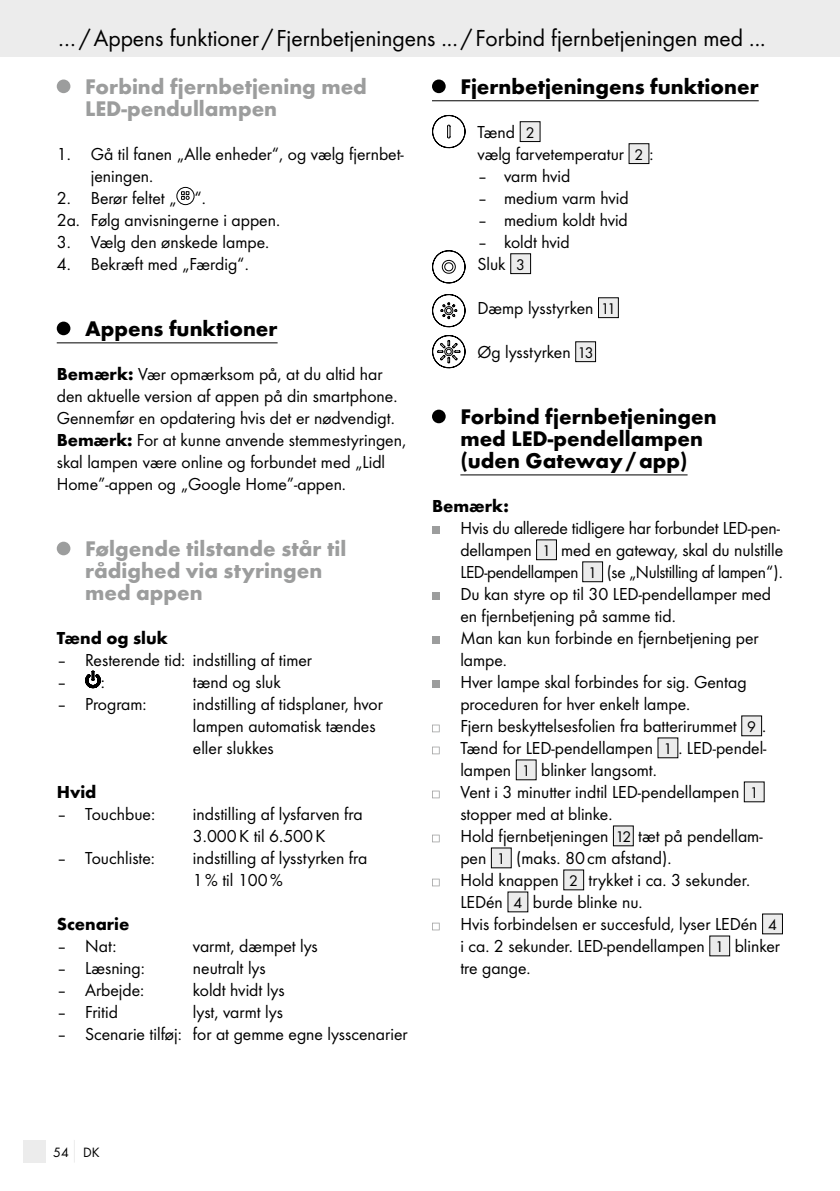
<style>
.page{position:relative;width:840px;height:1191px;background:#fff}
.page>*{position:absolute;margin:0;border:0;box-sizing:border-box;transform-origin:0 0}
.t1{font:24px "Futura Boo";color:#000}
.t2{font:700 22px/22px "Futura";color:#000}
.t3{font:700 22px/22px "Futura";color:#9c9d9d}
.t4{font:18px/22px "Futura Boo";color:#000}
.t5{font:700 18px "Futura";color:#000}
.t6{font:14px "Futura Boo";color:#000}
.s1{font-family:"Futura";font-weight:700}
.s2{font-size:16px}
</style>
<div class="page">
<div style="left:23px;top:1140px;width:22px;height:22px;background:#ececec"></div>
<svg style="left:74px;top:1140px;width:1px;height:22px"></svg>
<div style="left:0;top:0;width:839px;height:57px;background:#ececec"></div>
<hr style="left:57px;top:342px;width:220px;height:1px;background:#000">
<div style="left:57px;top:79px;width:13px;height:14px;background:#9c9d9d;border-radius:50%"></div>
<svg style="left:181px;top:191px;width:8px;height:9px"></svg>
<div style="left:176px;top:187px;width:18px;height:18px;border:1px solid #000;border-radius:50%"></div>
<div style="left:57px;top:321px;width:13px;height:14px;background:#000;border-radius:50%"></div>
<div style="left:57px;top:541px;width:13px;height:14px;background:#9c9d9d;border-radius:50%"></div>
<svg style="left:85px;top:670px;width:16px;height:19px"></svg>
<hr style="left:432px;top:100px;width:326px;height:1px;background:#000">
<hr style="left:460px;top:474px;width:227px;height:1px;background:#000">
<div style="left:432px;top:79px;width:13px;height:14px;background:#000;border-radius:50%"></div>
<svg style="left:432px;top:114px;width:34px;height:35px"></svg>
<div style="left:520px;top:122px;width:19px;height:20px;background:#ececec"></div>
<div style="left:519px;top:121px;width:21px;height:21px;border:1px solid #000"></div>
<div style="left:628px;top:144px;width:20px;height:20px;background:#ececec"></div>
<div style="left:628px;top:143px;width:21px;height:21px;border:1px solid #000"></div>
<div style="left:510px;top:254px;width:20px;height:20px;background:#ececec"></div>
<div style="left:510px;top:253px;width:21px;height:21px;border:1px solid #000"></div>
<div style="left:598px;top:298px;width:20px;height:20px;background:#ececec"></div>
<div style="left:597px;top:297px;width:21px;height:21px;border:1px solid #000"></div>
<svg style="left:432px;top:250px;width:34px;height:119px"></svg>
<div style="left:575px;top:342px;width:20px;height:20px;background:#ececec"></div>
<div style="left:575px;top:341px;width:20px;height:21px;border:1px solid #000"></div>
<div style="left:432px;top:409px;width:13px;height:14px;background:#000;border-radius:50%"></div>
<div style="left:432px;top:526px;width:7px;height:8px;background:#9c9d9d"></div>
<div style="left:536px;top:540px;width:20px;height:20px;background:#ececec"></div>
<div style="left:535px;top:539px;width:21px;height:21px;border:1px solid #000"></div>
<div style="left:582px;top:562px;width:20px;height:20px;background:#ececec"></div>
<div style="left:582px;top:561px;width:20px;height:21px;border:1px solid #000"></div>
<div style="left:432px;top:592px;width:7px;height:8px;background:#9c9d9d"></div>
<div style="left:432px;top:636px;width:7px;height:8px;background:#9c9d9d"></div>
<div style="left:432px;top:680px;width:7px;height:8px;background:#9c9d9d"></div>
<svg style="left:432px;top:724px;width:7px;height:8px"></svg>
<div style="left:741px;top:716px;width:20px;height:20px;background:#ececec"></div>
<svg style="left:432px;top:746px;width:7px;height:8px"></svg>
<div style="left:657px;top:738px;width:20px;height:20px;background:#ececec"></div>
<div style="left:516px;top:760px;width:20px;height:20px;background:#ececec"></div>
<svg style="left:432px;top:790px;width:7px;height:8px"></svg>
<div style="left:743px;top:782px;width:20px;height:20px;background:#ececec"></div>
<svg style="left:432px;top:834px;width:7px;height:8px"></svg>
<div style="left:613px;top:826px;width:20px;height:20px;background:#ececec"></div>
<div style="left:491px;top:848px;width:20px;height:20px;background:#ececec"></div>
<svg style="left:432px;top:878px;width:7px;height:8px"></svg>
<div style="left:563px;top:870px;width:20px;height:20px;background:#ececec"></div>
<div style="left:507px;top:892px;width:20px;height:20px;background:#ececec"></div>
<svg style="left:432px;top:922px;width:7px;height:8px"></svg>
<div style="left:762px;top:914px;width:20px;height:20px;background:#ececec"></div>
<div style="left:709px;top:936px;width:20px;height:20px;background:#ececec"></div>
<h1 class="t1" style="left:58px;top:24px;width:708px">…/Appens funktioner / Fjernbetjeningens ... / Forbind fjernbetjeningen med ...</h1>
<p class="t3" style="left:85px;top:75px;width:283px">Forbind fjernbetjening med<br>LED-pendullampen</p>
<p class="t4" style="left:91px;top:143px;width:314px;text-indent:-34px">1. Gå til fanen „Alle enheder“, og vælg fjernbet&shy;jeningen.</p>
<p class="t4" style="left:57px;top:187px;width:225px">2. Berør feltet „ “.<br>2a. Følg anvisningerne i appen.</p>
<p class="t4" style="left:57px;top:231px;width:214px">3. Vælg den ønskede lampe.</p>
<p class="t4" style="left:57px;top:253px;width:193px">4. Bekræft med „Færdig“.</p>
<p class="t2" style="left:85px;top:317px;width:194px">Appens funktioner</p>
<p class="t4" style="left:57px;top:363px;width:350px"><span class="s1">Bemærk:</span> Vær opmærksom på, at du altid har den aktuelle version af appen på din smartphone.<br>Gennemfør en opdatering hvis det er nødvendigt.<br><span class="s1">Bemærk:</span> For at kunne anvende stemmestyringen, skal lampen være online og forbundet med „Lidl Home”-appen og „Google Home”-appen.</p>
<p class="t3" style="left:85px;top:537px;width:262px">Følgende tilstande står til rådighed via styringen med appen</p>
<p class="t5" style="left:57px;top:627px;width:113px">Tænd og sluk</p>
<p class="t4" style="left:57px;top:649px;width:257px">– Resterende tid: indstilling af timer</p>
<p class="t4" style="left:57px;top:671px;width:50px">– :</p>
<p class="t4" style="left:193px;top:671px;width:89px">tænd og sluk</p>
<p class="t4" style="left:57px;top:693px;width:91px">– Program:</p>
<p class="t4" style="left:193px;top:693px;width:191px">indstilling af tidsplaner, hvor lampen automatisk tændes eller slukkes</p>
<p class="t5" style="left:57px;top:781px;width:41px">Hvid</p>
<p class="t4" style="left:57px;top:803px;width:100px">– Touchbue:</p>
<p class="t4" style="left:193px;top:803px;width:171px">indstilling af lysfarven fra<br>3.000K til 6.500K</p>
<p class="t4" style="left:57px;top:847px;width:100px">– Touchliste:</p>
<p class="t4" style="left:193px;top:847px;width:176px">indstilling af lysstyrken fra<br>1% til 100%</p>
<p class="t5" style="left:57px;top:913px;width:74px">Scenarie</p>
<p class="t4" style="left:57px;top:935px;width:61px">– Nat:</p>
<p class="t4" style="left:193px;top:935px;width:126px">varmt, dæmpet lys</p>
<p class="t4" style="left:57px;top:957px;width:90px">– Læsning:</p>
<p class="t4" style="left:193px;top:957px;width:74px">neutralt lys</p>
<p class="t4" style="left:57px;top:979px;width:89px">– Arbejde:</p>
<p class="t4" style="left:193px;top:979px;width:93px">koldt hvidt lys</p>
<p class="t4" style="left:57px;top:1001px;width:63px">– Fritid</p>
<p class="t4" style="left:193px;top:1001px;width:91px">lyst, varmt lys</p>
<p class="t4" style="left:57px;top:1023px;width:352px">– Scenarie tilføj: for at gemme egne lysscenarier</p>
<p class="t2" style="left:460px;top:75px;width:300px">Fjernbetjeningens funktioner</p>
<p class="t4" style="left:477px;top:121px;width:177px">Tænd <span class="s2">2<br></span>vælg farvetemperatur <span class="s2">2</span> :</p>
<p class="t4" style="left:477px;top:165px;width:94px">– varm hvid</p>
<p class="t4" style="left:477px;top:187px;width:153px">– medium varm hvid</p>
<p class="t4" style="left:477px;top:209px;width:152px">– medium koldt hvid</p>
<p class="t4" style="left:477px;top:231px;width:94px">– koldt hvid<br>Sluk <span class="s2">3</span></p>
<p class="t4" style="left:477px;top:297px;width:140px">Dæmp lysstyrken <span class="s2">11</span></p>
<p class="t4" style="left:477px;top:341px;width:118px">Øg lysstyrken <span class="s2">13</span></p>
<p class="t2" style="left:460px;top:405px;width:258px">Forbind fjernbetjeningen med LED-pendellampen (uden Gateway/app)</p>
<p class="t5" style="left:432px;top:495px;width:78px">Bemærk:</p>
<p class="t4" style="left:460px;top:517px;width:324px">Hvis du allerede tidligere har forbundet LED-pen&shy;dellampen <span class="s2">1</span> med en gateway, skal du nulstille LED-pendellampen <span class="s2">1</span> (se „Nulstilling af lampen“).<br>Du kan styre op til 30 LED-pendellamper med en fjernbetjening på samme tid.<br>Man kan kun forbinde en fjernbetjening per lampe.<br>Hver lampe skal forbindes for sig. Gentag proceduren for hver enkelt lampe.<br>Fjern beskyttelsesfolien fra batterirummet <span class="s2">9</span> .<br>Tænd for LED-pendellampen <span class="s2">1</span> . LED-pendel&shy;lampen <span class="s2">1</span> blinker langsomt.<br>Vent i 3 minutter indtil LED-pendellampen <span class="s2">1 </span>stopper med at blinke.<br>Hold fjernbetjeningen <span class="s2">12</span> tæt på pendellam&shy;pen <span class="s2">1</span> (maks. 80cm afstand).<br>Hold knappen <span class="s2">2</span> trykket i ca. 3 sekunder.<br>LEDén <span class="s2">4</span> burde blinke nu.<br>Hvis forbindelsen er succesfuld, lyser LEDén <span class="s2">4 </span>i ca. 2 sekunder. LED-pendellampen <span class="s2">1</span> blinker tre gange.</p>
<p class="t6" style="left:53px;top:1143px;width:48px">54 DK</p>
</div>
